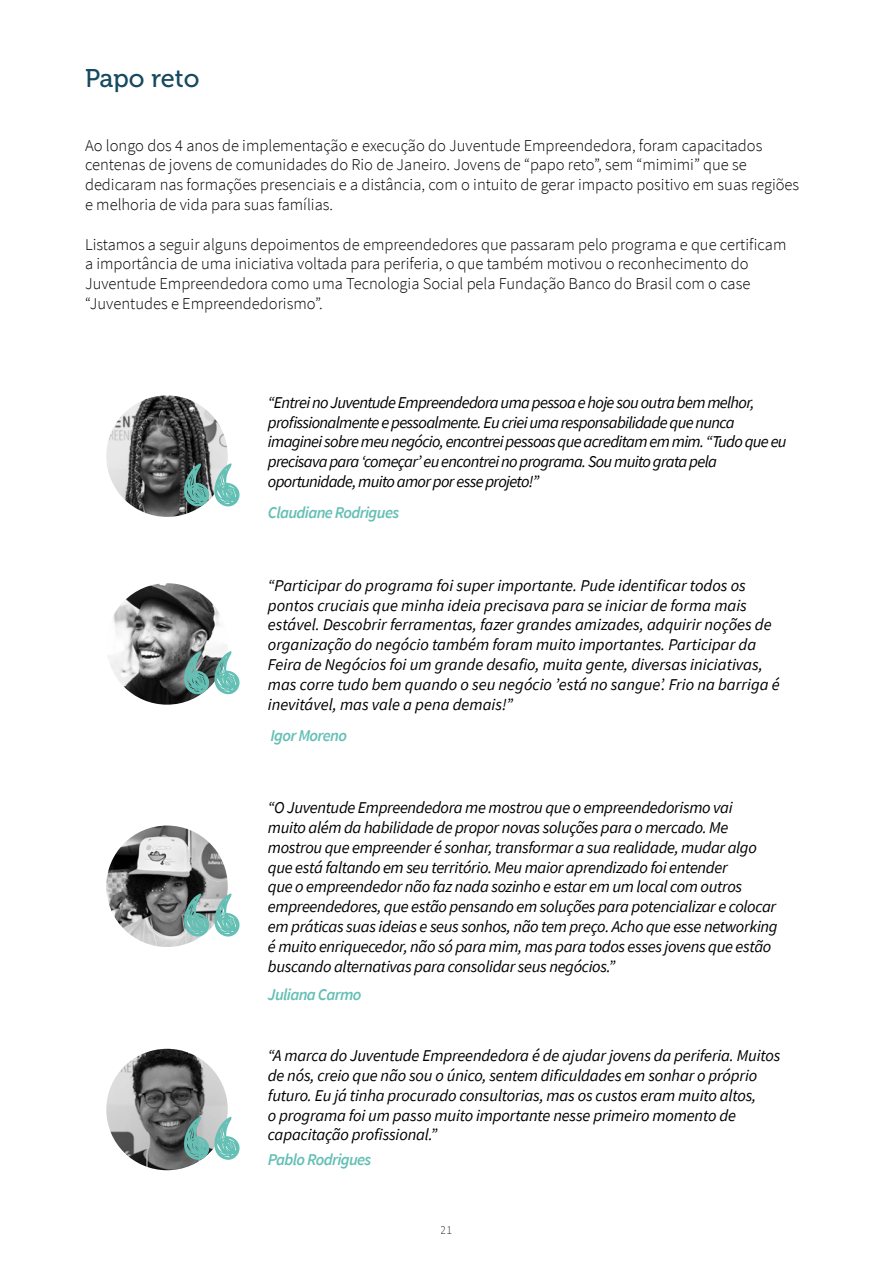
<style>
.page{position:relative;width:893px;height:1263px;background:#fff}
.page>*{position:absolute;margin:0;border:0;box-sizing:border-box;transform-origin:0 0}
.t1{font:25.5px "Museo 500";letter-spacing:-.005em;color:#154a60}
.t2{font:italic 16.5px/19.8px "Source Sans Pro";letter-spacing:-.02em;color:#000}
.t3{font:300 16.5px/19.8px "Source Sans Pro";color:#000}
.t4{font:italic 16.5px/19.8px "Source Sans Pro";color:#000}
.t5{font:italic 16.5px/19.8px "Source Sans Pro";letter-spacing:-.04em;color:#000}
.t6{font:italic 600 16.5px "Source Sans Pro";letter-spacing:-.04em;color:#64bfb4}
.t7{font:300 12px "Source Sans Pro";color:#000}
</style>
<div class="page">
<img style="left:106px;top:395px;width:122px;height:122px;border-radius:61px">
<svg style="left:175px;top:463px;width:65px;height:45px"></svg>
<img style="left:106px;top:583px;width:122px;height:122px;border-radius:61px">
<svg style="left:175px;top:651px;width:65px;height:45px"></svg>
<img style="left:106px;top:825px;width:122px;height:122px;border-radius:61px">
<svg style="left:175px;top:893px;width:65px;height:45px"></svg>
<img style="left:106px;top:1049px;width:122px;height:121px;border-radius:61px">
<svg style="left:175px;top:1116px;width:65px;height:45px"></svg>
<h1 class="t1" style="left:85px;top:64px;width:116px">Papo reto</h1>
<p class="t3" style="left:85px;top:135px;width:716px">Ao longo dos 4 anos de implementação e execução do Juventude Empreendedora, foram capacitados centenas de jovens de comunidades do Rio de Janeiro. Jovens de “papo reto”, sem “mimimi” que se dedicaram nas formações presenciais e a distância, com o intuito de gerar impacto positivo em suas regiões e melhoria de vida para suas famílias.</p>
<p class="t3" style="left:85px;top:234px;width:703px">Listamos a seguir alguns depoimentos de empreendedores que passaram pelo programa e que certificam a importância de uma iniciativa voltada para periferia, o que também motivou o reconhecimento do Juventude Empreendedora como uma Tecnologia Social pela Fundação Banco do Brasil com o case “Juventudes e Empreendedorismo”.</p>
<p class="t5" style="left:268px;top:392px;width:520px">“Entrei no Juventude Empreendedora uma pessoa e hoje sou outra bem melhor, profissionalmente e pessoalmente. Eu criei uma responsabilidade que nunca imaginei sobre meu negócio, encontrei pessoas que acreditam em mim. “Tudo que eu precisava para ‘começar’ eu encontrei no programa. Sou muito grata pela oportunidade, muito amor por esse projeto!”</p>
<p class="t6" style="left:268px;top:502px;width:133px">Claudiane Rodrigues</p>
<p class="t4" style="left:268px;top:575px;width:513px">“Participar do programa foi super importante. Pude identificar todos os pontos cruciais que minha ideia precisava para se iniciar de forma mais estável. Descobrir ferramentas, fazer grandes amizades, adquirir noções de organização do negócio também foram muito importantes. Participar da Feira de Negócios foi um grande desafio, muita gente, diversas iniciativas, mas corre tudo bem quando o seu negócio ’está no sangue’. Frio na barriga é inevitável, mas vale a pena demais!”</p>
<p class="t6" style="left:270px;top:724px;width:78px">Igor Moreno</p>
<p class="t2" style="left:268px;top:798px;width:511px">“O Juventude Empreendedora me mostrou que o empreendedorismo vai<br>muito além da habilidade de propor novas soluções para o mercado. Me mostrou que empreender é sonhar, transformar a sua realidade, mudar algo que está faltando em seu território. Meu maior aprendizado foi entender<br>que o empreendedor não faz nada sozinho e estar em um local com outros empreendedores, que estão pensando em soluções para potencializar e colocar em práticas suas ideias e seus sonhos, não tem preço. Acho que esse networking é muito enriquecedor, não só para mim, mas para todos esses jovens que estão buscando alternativas para consolidar seus negócios.”</p>
<p class="t6" style="left:268px;top:984px;width:95px">Juliana Carmo</p>
<p class="t2" style="left:268px;top:1045px;width:514px">“A marca do Juventude Empreendedora é de ajudar jovens da periferia. Muitos de nós, creio que não sou o único, sentem dificuldades em sonhar o próprio futuro. Eu já tinha procurado consultorias, mas os custos eram muito altos,<br>o programa foi um passo muito importante nesse primeiro momento de capacitação profissional.”</p>
<p class="t6" style="left:268px;top:1149px;width:105px">Pablo Rodrigues</p>
<p class="t7" style="left:441px;top:1222px;width:13px">21</p>
</div>
